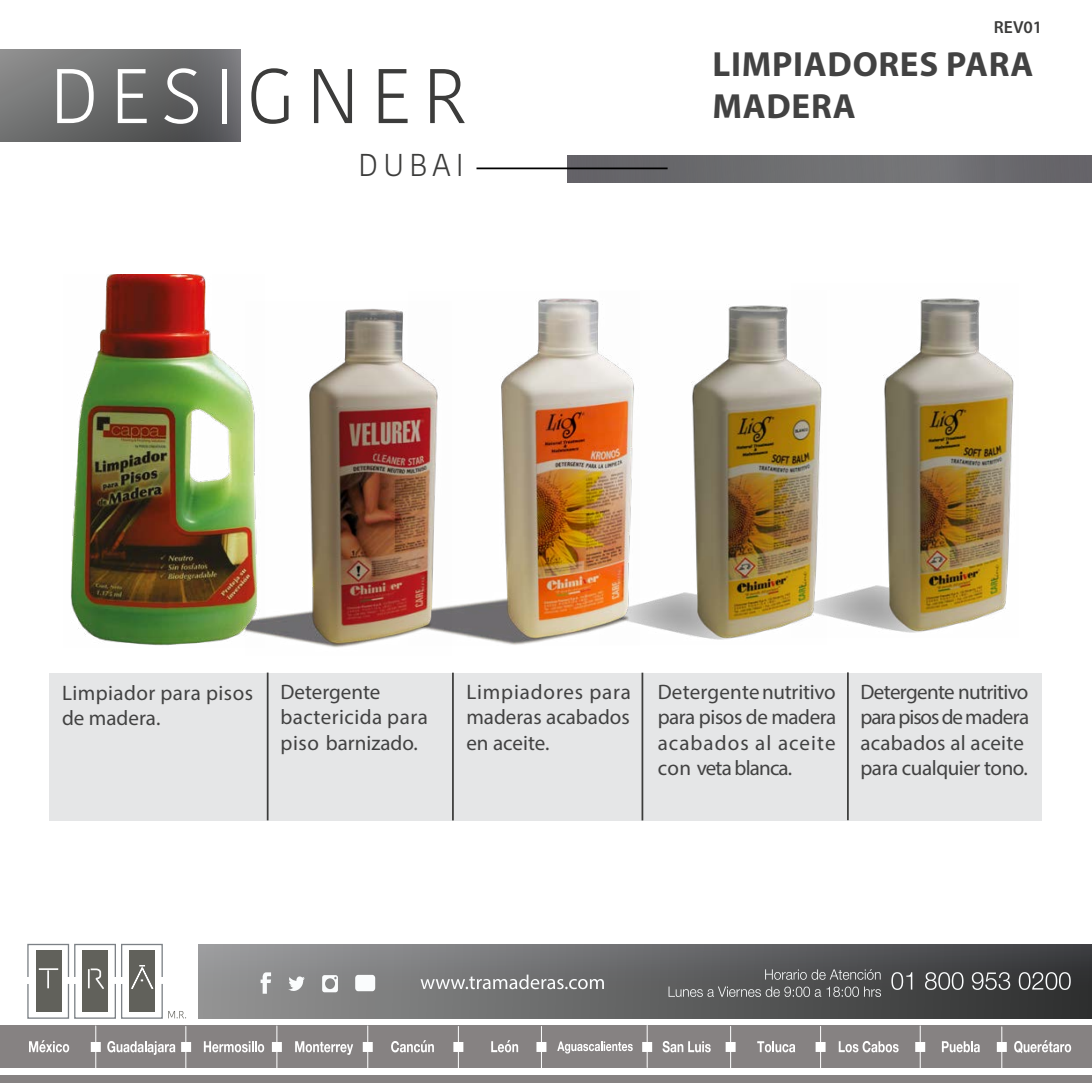
<style>
.page{position:relative;width:1092px;height:1092px;background:#fff}
.page>*{position:absolute;margin:0;border:0;box-sizing:border-box;transform-origin:0 0}
.t1{font:300 77px "Kohinoor Devanagari";letter-spacing:.15em;color:#fff}
.t2{font:700 35px/42px "Myriad Pro";letter-spacing:.02em;color:#424242}
.t3{font:300 31.5px "Kohinoor Devanagari";letter-spacing:.15em;color:#3c3c3b}
.t4{font:21px/25.2px "Myriad Pro";color:#424242;text-align:justify}
.t5{font:21px/25.2px "Myriad Pro";letter-spacing:-.025em;color:#424242}
.t6{font:21px/25.2px "Myriad Pro";letter-spacing:.02em;color:#424242}
.t7{font:600 17.5px "Myriad Pro";color:#3c3c3b}
.s1{color:#3c3c3b}
</style>
<div class="page">
<svg style="left:0;top:50px;width:241px;height:91px;background:#6b6c6c"></svg>
<svg style="left:27px;top:943px;width:159px;height:76px"></svg>
<div style="left:566px;top:155px;width:525px;height:27px;background:#6b6b6e"></div>
<hr style="left:476px;top:167px;width:191px;height:2px;background:#000">
<div style="left:0;top:1075px;width:1091px;height:8px;background:#868282"></div>
<div style="left:0;top:1025px;width:1091px;height:42px;background:#868282"></div>
<hr style="left:95px;top:1025px;width:1px;height:42px;background:#fff">
<hr style="left:185px;top:1026px;width:1px;height:42px;background:#fff">
<hr style="left:276px;top:1025px;width:1px;height:42px;background:#fff">
<hr style="left:367px;top:1025px;width:1px;height:42px;background:#fff">
<hr style="left:458px;top:1026px;width:1px;height:42px;background:#fff">
<hr style="left:541px;top:1026px;width:1px;height:42px;background:#fff">
<hr style="left:646px;top:1025px;width:1px;height:42px;background:#fff">
<hr style="left:730px;top:1026px;width:1px;height:42px;background:#fff">
<hr style="left:820px;top:1026px;width:1px;height:42px;background:#fff">
<hr style="left:919px;top:1025px;width:1px;height:42px;background:#fff">
<hr style="left:1001px;top:1026px;width:1px;height:42px;background:#fff">
<div style="left:181px;top:1041px;width:10px;height:10px;background:#fff;border:2px solid #fff"></div>
<div style="left:91px;top:1041px;width:10px;height:10px;background:#fff;border:2px solid #fff"></div>
<div style="left:363px;top:1041px;width:10px;height:10px;background:#fff;border:2px solid #fff"></div>
<div style="left:272px;top:1041px;width:10px;height:10px;background:#fff;border:2px solid #fff"></div>
<div style="left:453px;top:1041px;width:10px;height:10px;background:#fff;border:2px solid #fff"></div>
<div style="left:536px;top:1041px;width:10px;height:10px;background:#fff;border:2px solid #fff"></div>
<div style="left:642px;top:1041px;width:10px;height:10px;background:#fff;border:2px solid #fff"></div>
<div style="left:725px;top:1041px;width:10px;height:10px;background:#fff;border:2px solid #fff"></div>
<div style="left:815px;top:1041px;width:10px;height:10px;background:#fff;border:2px solid #fff"></div>
<div style="left:915px;top:1041px;width:10px;height:10px;background:#fff;border:2px solid #fff"></div>
<div style="left:996px;top:1041px;width:10px;height:10px;background:#fff;border:2px solid #fff"></div>
<svg style="left:29px;top:1040px;width:40px;height:12px"></svg>
<svg style="left:107px;top:1041px;width:68px;height:13px"></svg>
<svg style="left:204px;top:1041px;width:60px;height:11px"></svg>
<svg style="left:295px;top:1041px;width:58px;height:13px"></svg>
<svg style="left:391px;top:1040px;width:43px;height:12px"></svg>
<svg style="left:491px;top:1040px;width:27px;height:12px"></svg>
<svg style="left:557px;top:1041px;width:75px;height:12px"></svg>
<svg style="left:662px;top:1041px;width:48px;height:11px"></svg>
<svg style="left:757px;top:1041px;width:38px;height:11px"></svg>
<svg style="left:838px;top:1041px;width:60px;height:11px"></svg>
<svg style="left:941px;top:1041px;width:38px;height:11px"></svg>
<svg style="left:1014px;top:1040px;width:57px;height:13px"></svg>
<div style="left:198px;top:944px;width:893px;height:74px;background:linear-gradient(to right,#979899,#333436)"></div>
<svg style="left:891px;top:972px;width:21px;height:17px"></svg>
<svg style="left:924px;top:972px;width:39px;height:17px"></svg>
<svg style="left:971px;top:972px;width:39px;height:17px"></svg>
<svg style="left:1018px;top:972px;width:52px;height:17px"></svg>
<svg style="left:765px;top:969px;width:115px;height:10px"></svg>
<svg style="left:668px;top:986px;width:212px;height:10px;background:#717272"></svg>
<svg style="left:420px;top:974px;width:184px;height:15px;background:#949495"></svg>
<svg style="left:260px;top:972px;width:11px;height:21px"></svg>
<svg style="left:288px;top:975px;width:17px;height:16px"></svg>
<div style="left:355px;top:974px;width:20px;height:17px;background:#fafcfd;border-radius:3px"></div>
<svg style="left:322px;top:975px;width:16px;height:17px"></svg>
<div style="left:50px;top:672px;width:992px;height:148px;background:#e5e6e7"></div>
<img style="left:826px;top:298px;width:189px;height:335px">
<img style="left:639px;top:305px;width:187px;height:335px">
<img style="left:451px;top:298px;width:188px;height:347px">
<img style="left:264px;top:308px;width:187px;height:340px">
<img style="left:70px;top:274px;width:194px;height:372px">
<hr style="left:452px;top:672px;width:2px;height:148px;background:#3c3c3b">
<hr style="left:641px;top:672px;width:2px;height:148px;background:#3c3c3b">
<hr style="left:847px;top:672px;width:1px;height:148px;background:#3c3c3b">
<hr style="left:267px;top:672px;width:1px;height:148px;background:#3c3c3b">
<h1 class="t1" style="left:50px;top:51px;width:420px">DESI<span class="s1">GNER</span></h1>
<h3 class="t3" style="left:358px;top:146px;width:107px">DUBAI</h3>
<p class="t7" style="left:993px;top:16px;width:50px">REV01</p>
<h2 class="t2" style="left:712px;top:42px;width:322px">LIMPIADORES PARA<br>MADERA</h2>
<p class="t6" style="left:62px;top:680px;width:192px">Limpiador para pisos de madera.</p>
<p class="t4" style="left:280px;top:679px;width:149px;text-align:left">Detergente bactericida para piso barnizado.</p>
<p class="t4" style="left:466px;top:679px;width:166px">Limpiadores para maderas acabados en aceite.</p>
<p class="t4" style="left:657px;top:679px;width:180px">Detergente nutritivo para pisos de madera acabados al aceite con veta blanca.</p>
<p class="t5" style="left:860px;top:679px;width:170px">Detergente nutritivo para pisos de madera acabados al aceite para cualquier tono.</p>
</div>
